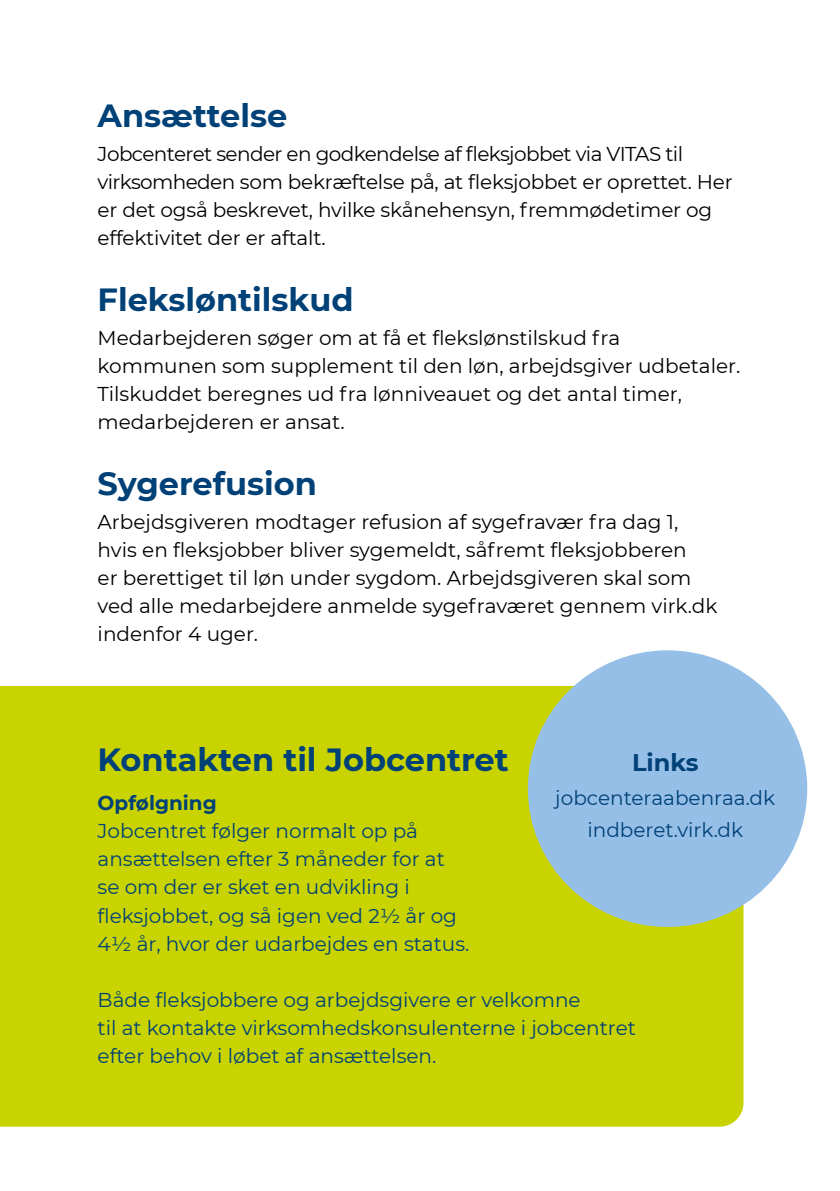
<style>
.page{position:relative;width:840px;height:1191px;background:#fff}
.page>*{position:absolute;margin:0;border:0;box-sizing:border-box;transform-origin:0 0}
.H2_overskrift_sider{font:700 32px "Montserrat";color:#004177}
.H2_overskrift_sider-2{font:700 24px "Montserrat";color:#004177}
.p_Brødtekst{font:20px/28px "Montserrat";color:#000}
.p_Brødtekst-2{font:20px/28px "Montserrat";color:#004177}
.Tekst_bobbel{font:20px "Montserrat";color:#004177}
.p_Brødtekst-3{font:700 20px "Montserrat";color:#004177}
</style>
<div class="page">
<div style="left:0;top:686px;width:743px;height:440px;background:#c8d300"></div>
<div style="left:527px;top:650px;width:279px;height:277px;background:#96bfe8;border-radius:50%"></div>
<h2 class="H2_overskrift_sider" style="left:98px;top:93px;width:191px">Ansættelse</h2>
<p class="p_Brødtekst" style="left:98px;top:139px;width:636px">Jobcenteret sender en godkendelse af fleksjobbet via VITAS til virksomheden som bekræftelse på, at fleksjobbet er oprettet. Her er det også beskrevet, hvilke skånehensyn, fremmødetimer og effektivitet der er aftalt.</p>
<h2 class="H2_overskrift_sider" style="left:98px;top:277px;width:257px">Fleksløntilskud</h2>
<p class="p_Brødtekst" style="left:98px;top:323px;width:643px">Medarbejderen søger om at få et flekslønstilskud fra kommunen som supplement til den løn, arbejdsgiver udbetaler.<br>Tilskuddet beregnes ud fra lønniveauet og det antal timer, medarbejderen er ansat.</p>
<h2 class="H2_overskrift_sider" style="left:98px;top:460px;width:221px">Sygerefusion</h2>
<p class="p_Brødtekst" style="left:98px;top:507px;width:621px">Arbejdsgiveren modtager refusion af sygefravær fra dag 1, hvis en fleksjobber bliver sygemeldt, såfremt fleksjobberen<br>er berettiget til løn under sygdom. Arbejdsgiveren skal som ved alle medarbejdere anmelde sygefraværet gennem virk.dk indenfor 4 uger.</p>
<h2 class="H2_overskrift_sider" style="left:98px;top:736px;width:412px">Kontakten til Jobcentret</h2>
<p class="p_Brødtekst-3" style="left:98px;top:789px;width:121px">Opfølgning</p>
<p class="p_Brødtekst-2" style="left:98px;top:816px;width:373px">Jobcentret følger normalt op på ansættelsen efter 3 måneder for at se om der er sket en udvikling i fleksjobbet, og så igen ved 2½ år og 4½ år, hvor der udarbejdes en status.</p>
<p class="p_Brødtekst-2" style="left:98px;top:984px;width:539px">Både fleksjobbere og arbejdsgivere er velkomne<br>til at kontakte virksomhedskonsulenterne i jobcentret efter behov i løbet af ansættelsen.</p>
<h2 class="H2_overskrift_sider-2" style="left:631px;top:745px;width:68px">Links</h2>
<p class="Tekst_bobbel" style="left:555px;top:784px;width:221px">jobcenteraabenraa.dk</p>
<p class="Tekst_bobbel" style="left:587px;top:816px;width:157px">indberet.virk.dk</p>
</div>
